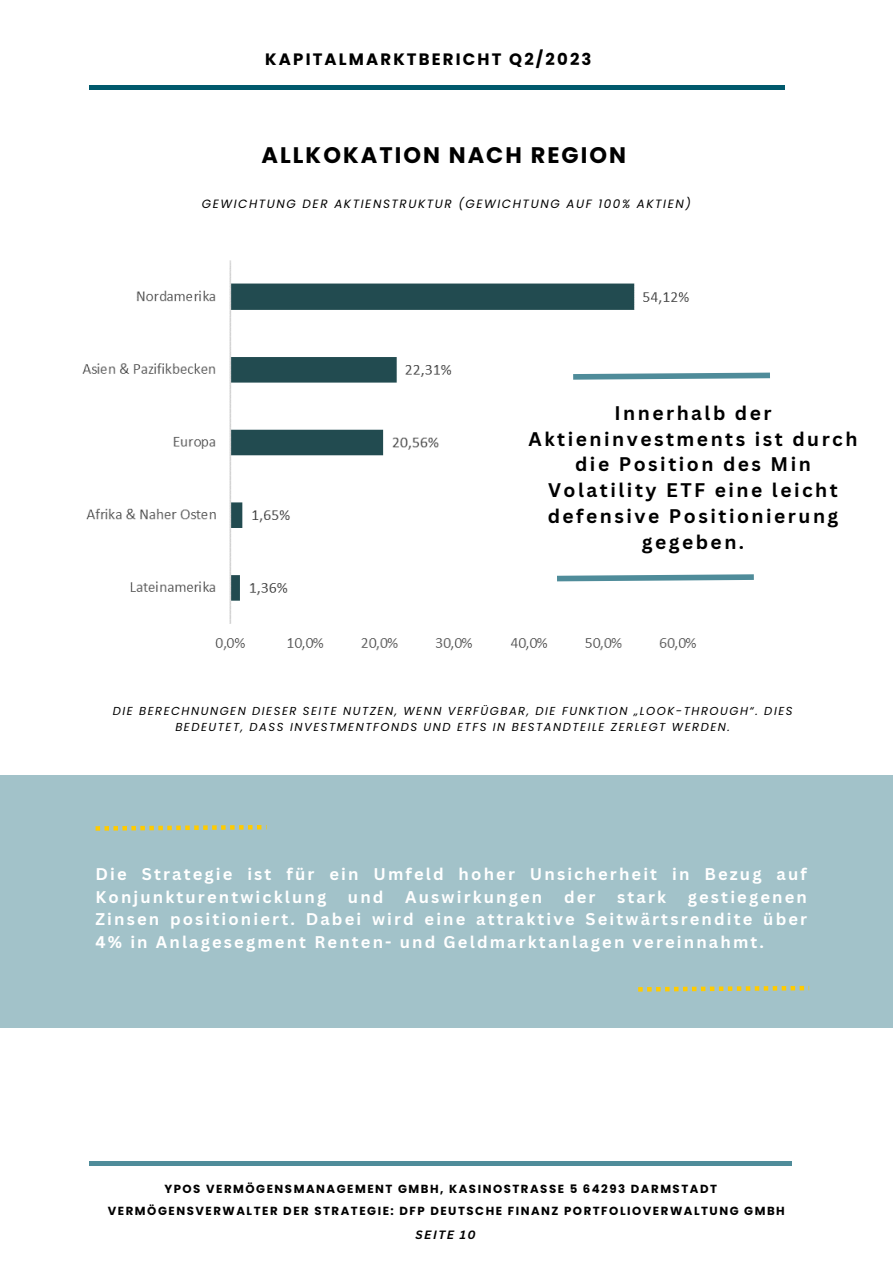
<style>
.page{position:relative;width:893px;height:1264px;background:#fff}
.page>*{position:absolute;margin:0;border:0;box-sizing:border-box;transform-origin:0 0}
.t1{font:700 22.5px "Poppins";letter-spacing:.09em;color:#000}
.t2{font:700 19.2px/25.8px "Canva Sans";letter-spacing:.13em;color:#000;text-align:center}
.t3{font:700 16.5px/22.5px "Canva Sans";letter-spacing:.13em;color:#fff}
.t4{font:700 16.5px "Poppins";letter-spacing:.13em;color:#000}
.t5{font:italic 12px "Poppins";letter-spacing:.13em;color:#000}
.t6{font:700 11.7px "Poppins";letter-spacing:.13em;color:#000}
.t7{font:italic 700 11.7px "Canva Sans";letter-spacing:.13em;color:#000}
.t8{font:italic 11.55px/15.5px "Poppins";letter-spacing:.13em;color:#000;text-align:center}
</style>
<div class="page">
<hr style="left:89px;top:86px;width:695px;height:3px;background:#00596c">
<hr style="left:89px;top:1161px;width:703px;height:4px;background:#4f8c9a">
<div style="left:0;top:775px;width:892px;height:252px;background:#a2c2c9"></div>
<svg style="left:95px;top:825px;width:167px;height:5px"></svg>
<svg style="left:638px;top:985px;width:171px;height:6px"></svg>
<img style="left:82px;top:260px;width:614px;height:391px">
<svg style="left:567px;top:370px;width:203px;height:12px"></svg>
<svg style="left:551px;top:571px;width:203px;height:13px"></svg>
<p class="t4" style="left:265px;top:47px;width:328px">KAPITALMARKTBERICHT Q2/2023</p>
<p class="t1" style="left:261px;top:140px;width:366px">ALLKOKATION NACH REGION</p>
<p class="t5" style="left:202px;top:195px;width:490px">GEWICHTUNG DER AKTIENSTRUKTUR (GEWICHTUNG AUF 100% AKTIEN)</p>
<p class="t2" style="left:528px;top:399px;width:330px">Innerhalb der<br>Aktieninvestments ist durch die Position des Min<br>Volatility ETF eine leicht defensive Positionierung gegeben.</p>
<p class="t8" style="left:113px;top:703px;width:681px">DIE BERECHNUNGEN DIESER SEITE NUTZEN, WENN VERFÜGBAR, DIE FUNKTION „LOOK-THROUGH“. DIES<br>BEDEUTET, DASS INVESTMENTFONDS UND ETFS IN BESTANDTEILE ZERLEGT WERDEN.</p>
<p class="t3" style="left:95px;top:862px;width:712px">Die Strategie ist für ein Umfeld hoher Unsicherheit in Bezug auf<br>Konjunkturentwicklung</p>
<p class="t3" style="left:95px;top:885px;width:713px;text-align:justify;text-indent:592px">gestiegenen Zinsen positioniert. Dabei wird eine attraktive Seitwärtsrendite über 4% in Anlagesegment Renten- und Geldmarktanlagen vereinnahmt.</p>
<p class="t3" style="left:348px;top:885px;width:37px">und</p>
<p class="t3" style="left:405px;top:885px;width:139px">Auswirkungen</p>
<p class="t3" style="left:564px;top:885px;width:33px">der</p>
<p class="t3" style="left:617px;top:885px;width:50px">stark</p>
<p class="t6" style="left:164px;top:1180px;width:554px">YPOS VERMÖGENSMANAGEMENT GMBH, KASINOSTRASSE 5 64293 DARMSTADT</p>
<p class="t6" style="left:108px;top:1203px;width:678px">VERMÖGENSVERWALTER DER STRATEGIE: DFP DEUTSCHE FINANZ PORTFOLIOVERWALTUNG GMBH</p>
<p class="t7" style="left:415px;top:1226px;width:62px">SEITE 10</p>
</div>
